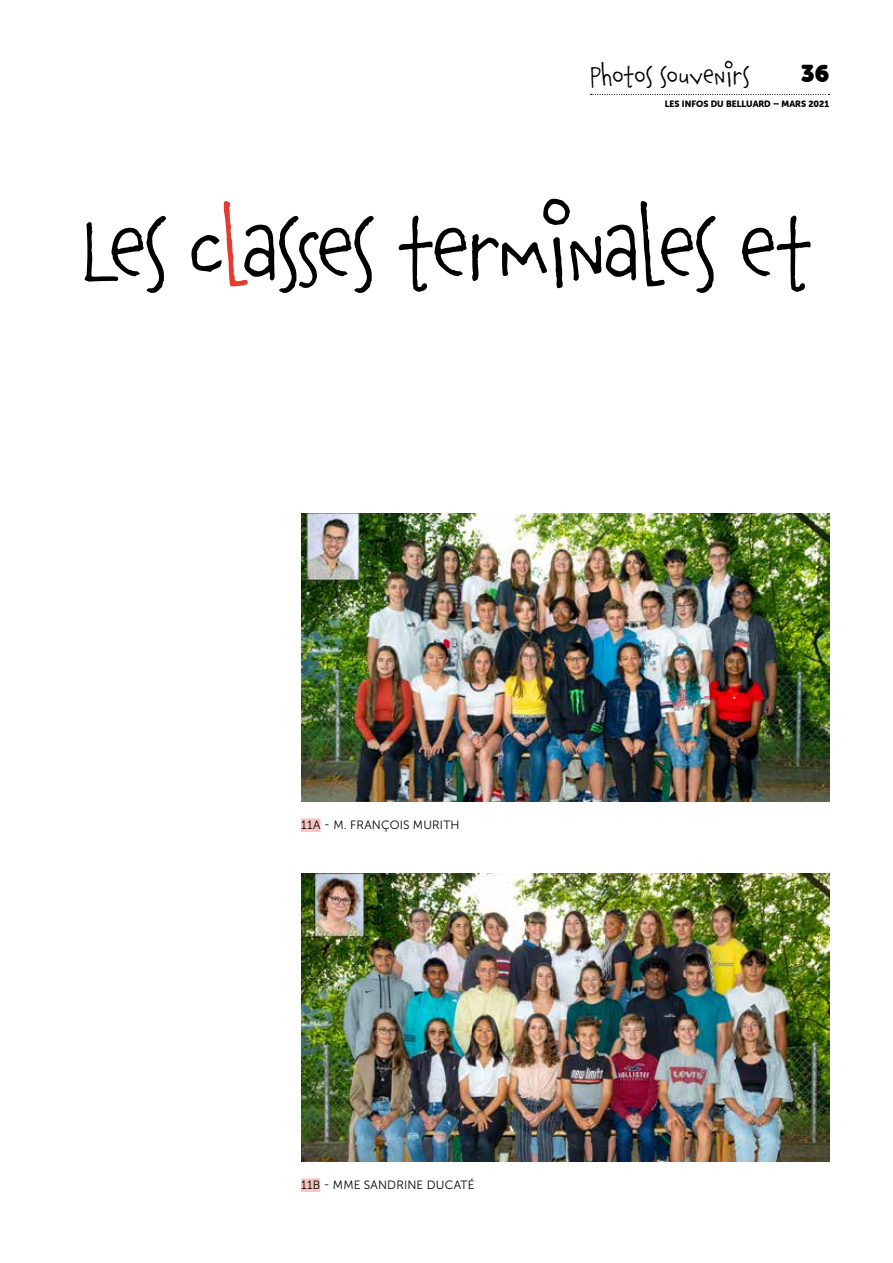
<style>
.page{position:relative;width:893px;height:1263px;background:#fff}
.page>*{position:absolute;margin:0;border:0;box-sizing:border-box;transform-origin:0 0}
.t1{font:93px "Chauncy Pro";letter-spacing:-.04em;color:#000}
.t2{font:27px "Chauncy Pro";letter-spacing:-.01em;color:#000}
.t3{font:24px "Museo Sans Rounded";color:#000}
.t4{font:12px "Museo Sans 300";letter-spacing:.015em;color:#000}
.t5{font:9px "Museo Sans Rounded 900";color:#000}
.s1{color:#e43d30}
</style>
<div class="page">
<svg style="left:591px;top:94px;width:239px;height:1px"></svg>
<div style="left:301px;top:818px;width:20px;height:14px;background:#f7c5c1"></div>
<div style="left:301px;top:1178px;width:19px;height:14px;background:#f7c5c1"></div>
<img style="left:301px;top:514px;width:528px;height:288px">
<img style="left:301px;top:874px;width:528px;height:288px">
<h2 class="t2" style="left:590px;top:55px;width:161px">Photos souvenirs</h2>
<h3 class="t3" style="left:801px;top:59px;width:29px">36</h3>
<p class="t5" style="left:665px;top:98px;width:166px">LES INFOS DU BELLUARD – MARS 2021</p>
<h1 class="t1" style="left:81px;top:178px;width:733px">Les c<span class="s1">l</span>asses terminales et</h1>
<p class="t4" style="left:301px;top:818px;width:160px">11A - M. FRANÇOIS MURITH</p>
<p class="t4" style="left:301px;top:1178px;width:175px">11B - MME SANDRINE DUCATÉ</p>
</div>
